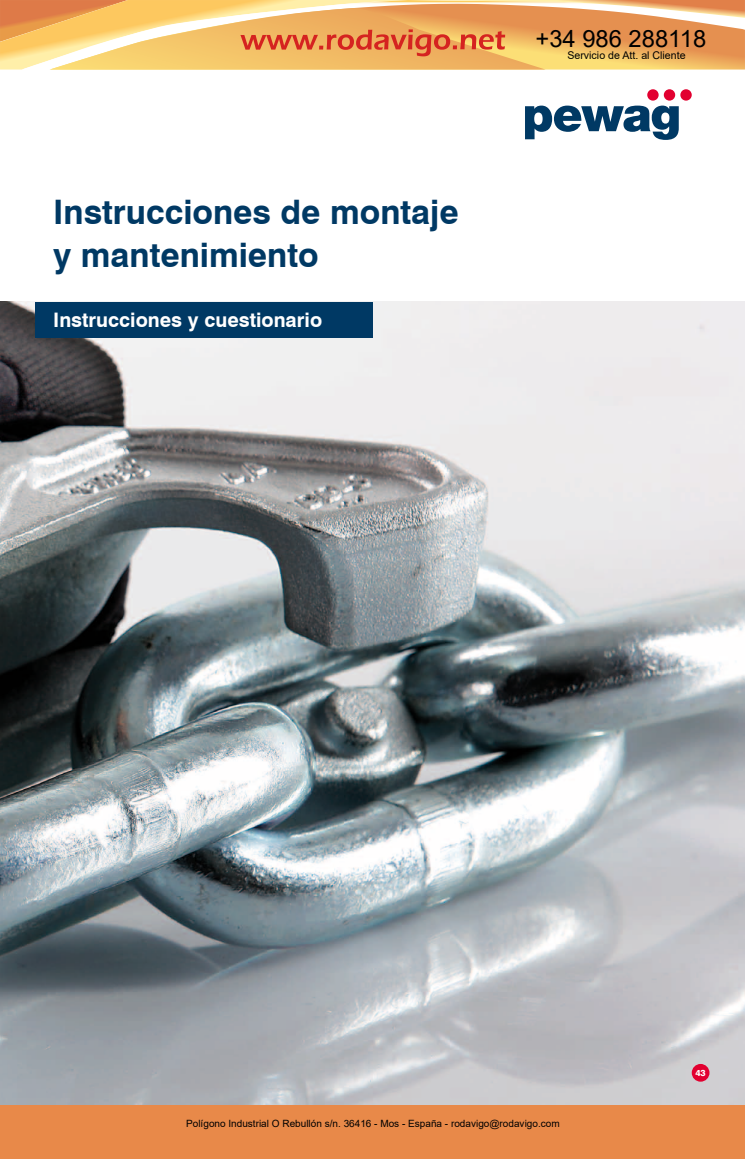
<style>
.page{position:relative;width:745px;height:1159px;background:#fff}
.page>*{position:absolute;margin:0;border:0;box-sizing:border-box;transform-origin:0 0}
.t1{font:700 33.75px/42.5px "Swiss 721 BT";color:#003964}
.t2{font:23.75px "Arial";color:#000}
.t3{font:700 20px "Swiss 721 BT";color:#fff}
.t4{font:10.62px "Arial";color:#000}
.t5{font:10px "Arial";color:#000}
.t6{font:800 8.75px "Swiss 721 BT";color:#fff}
</style>
<div class="page">
<svg style="left:525px;top:89px;width:166px;height:51px"></svg>
<img style="left:0;top:302px;width:744px;height:803px">
<div style="left:35px;top:302px;width:337px;height:35px;background:#003964"></div>
<div style="left:691px;top:1064px;width:18px;height:17px;background:#e20030;border-radius:50%"></div>
<div style="left:0;top:1105px;width:744px;height:54px;background:#e88949"></div>
<svg style="left:0;top:0;width:744px;height:70px"></svg>
<h2 class="t2" style="left:535px;top:22px;width:172px">+34 986 288118</h2>
<h1 class="t1" style="left:53px;top:191px;width:407px">Instrucciones de montaje y mantenimiento</h1>
<h3 class="t3" style="left:53px;top:308px;width:270px">Instrucciones y cuestionario</h3>
<p class="t4" style="left:567px;top:48px;width:120px">Servicio de Att. al Cliente</p>
<p class="t5" style="left:186px;top:1117px;width:375px">Polígono Industrial O Rebullón s/n. 36416 - Mos - España - rodavigo@rodavigo.com</p>
<p class="t6" style="left:695px;top:1067px;width:12px">43</p>
</div>
